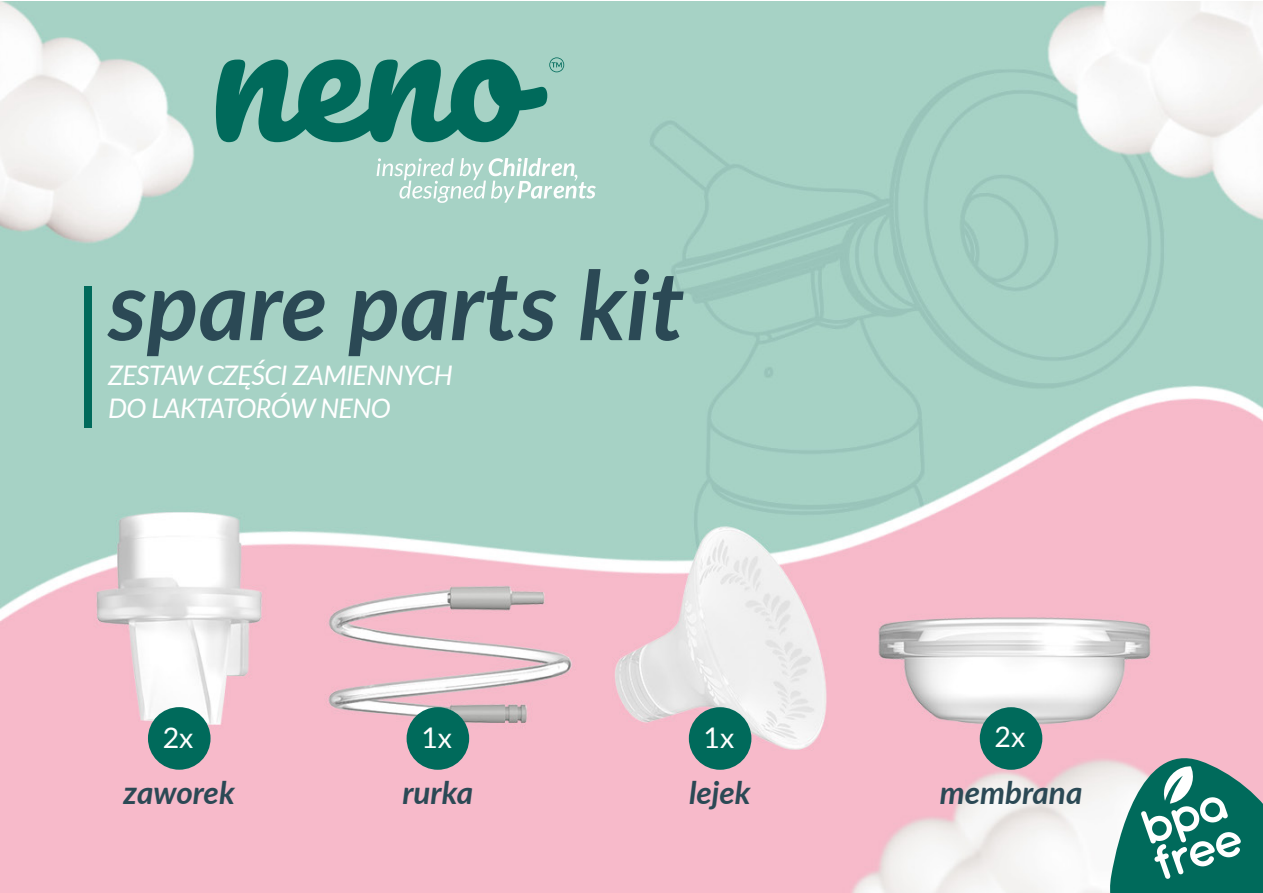
<style>
.page{position:relative;width:1263px;height:893px;background:#fff}
.page>*{position:absolute;margin:0;border:0;box-sizing:border-box;transform-origin:0 0}
.t1{font:italic 700 95.7px "Lato";color:#2b4955}
.t2{font:italic 700 31.5px "Lato";color:#2b4955}
.t3{font:28.5px "Lato";color:#fff}
.t4{font:italic 27px/32.4px "Lato";letter-spacing:-.025em;color:#fff}
</style>
<div class="page">
<img style="left:0;top:2px;width:1263px;height:891px">
<svg style="left:1105px;top:741px;width:158px;height:152px"></svg>
<svg style="left:216px;top:57px;width:348px;height:85px"></svg>
<svg style="left:377px;top:158px;width:219px;height:45px"></svg>
<div style="left:85px;top:286px;width:7px;height:142px;background:#006a5b"></div>
<div style="left:148px;top:707px;width:63px;height:63px;background:#006a5b;border-radius:50%"></div>
<div style="left:407px;top:707px;width:62px;height:63px;background:#006a5b;border-radius:50%"></div>
<div style="left:689px;top:707px;width:62px;height:63px;background:#006a5b;border-radius:50%"></div>
<div style="left:980px;top:707px;width:62px;height:63px;background:#006a5b;border-radius:50%"></div>
<h1 class="t1" style="left:108px;top:235px;width:578px">spare parts kit</h1>
<p class="t4" style="left:108px;top:358px;width:346px">ZESTAW CZĘŚCI ZAMIENNYCH<br>DO LAKTATORÓW NENO</p>
<p class="t3" style="left:163px;top:717px;width:32px">2x</p>
<p class="t3" style="left:421px;top:717px;width:32px">1x</p>
<p class="t3" style="left:704px;top:717px;width:32px">1x</p>
<p class="t3" style="left:994px;top:716px;width:32px">2x</p>
<p class="t2" style="left:124px;top:769px;width:113px">zaworek</p>
<p class="t2" style="left:402px;top:769px;width:72px">rurka</p>
<p class="t2" style="left:689px;top:769px;width:63px">lejek</p>
<p class="t2" style="left:940px;top:769px;width:144px">membrana</p>
</div>
